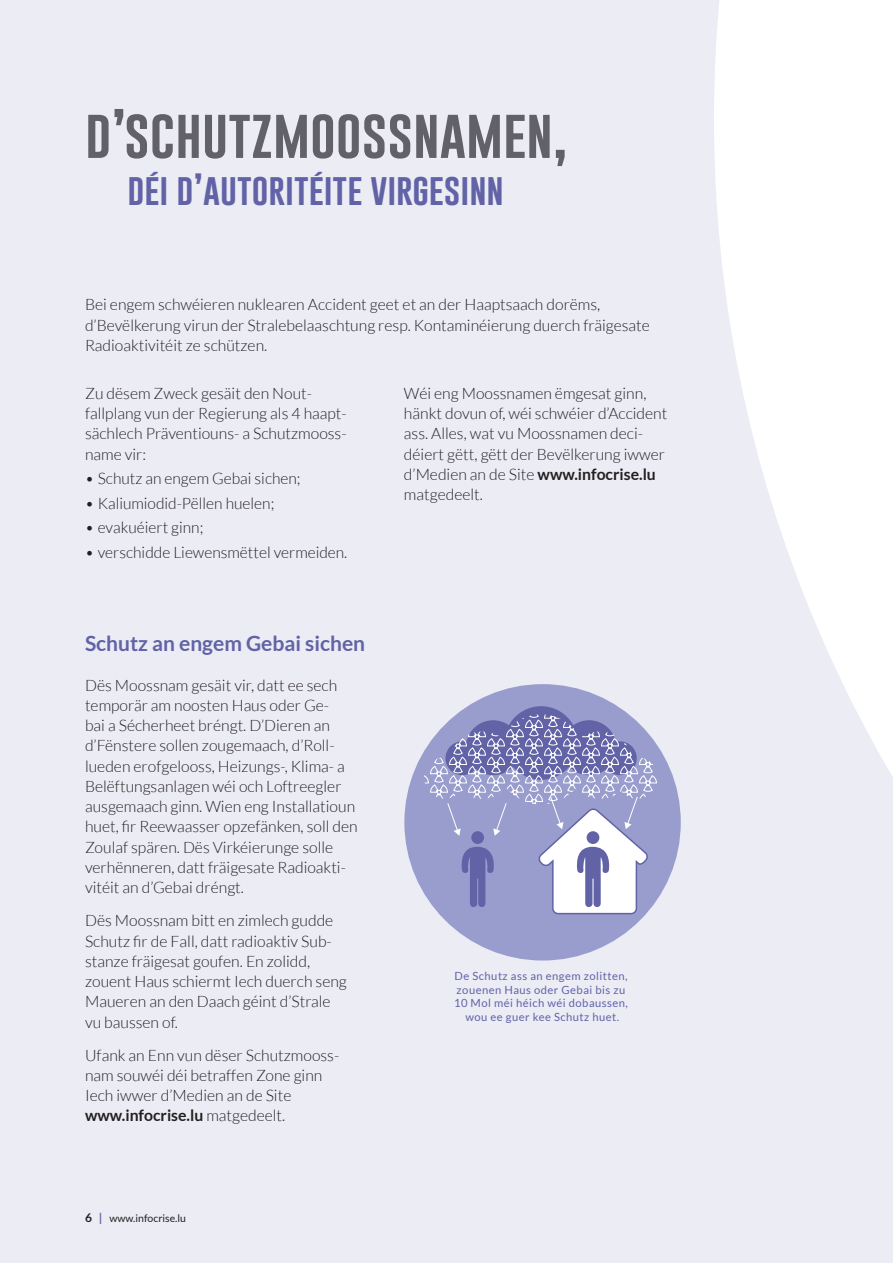
<style>
.page{position:relative;width:893px;height:1263px;background:#ececf5}
.page>*{position:absolute;margin:0;border:0;box-sizing:border-box;transform-origin:0 0}
.t1{font:51px "Gobold";color:#626068}
.t2{font:33px "Gobold";color:#6163a6}
.t3{font:700 21px "Lato";color:#6163a6}
.t4{font:300 15.75px/20.2px "Lato";color:#231f20}
.t5{font:11.25px/13.5px "Lato";letter-spacing:.04em;color:#6163a6;text-align:center}
.t6{font:10.5px "Lato";color:#231f20}
.s1{font-weight:700}
.s2{font-weight:700;font-size:12px}
.s3{font-weight:700;font-size:12px;color:#6163a6}
</style>
<div class="page">
<svg style="left:714px;top:0;width:179px;height:776px;fill:#fff"></svg>
<div style="left:404px;top:684px;width:277px;height:276px;background:#999dcd;border-radius:50%"></div>
<svg style="left:424px;top:706px;width:234px;height:209px"></svg>
<h1 class="t1" style="left:85px;top:101px;width:484px">D’SCHUTZMOOSSNAMEN,</h1>
<h2 class="t2" style="left:128px;top:168px;width:378px">DÉI D’AUTORITÉITE VIRGESINN</h2>
<p class="t4" style="left:85px;top:295px;width:566px">Bei engem schwéieren nuklearen Accident geet et an der Haaptsaach dorëms, d’Bevëlkerung virun der Stralebelaaschtung resp. Kontaminéierung duerch fräigesate<br>Radioaktivitéit ze schützen.</p>
<p class="t4" style="left:85px;top:383px;width:263px">Zu dësem Zweck gesäit den Nout&shy;fallplang vun der Regierung als 4 haapt&shy;sächlech Präventiouns- a Schutzmooss&shy;name vir:</p>
<p class="t4" style="left:85px;top:468px;width:217px">• Schutz an engem Gebai sichen;</p>
<p class="t4" style="left:85px;top:493px;width:191px">• Kaliumiodid-Pëllen huelen;</p>
<p class="t4" style="left:85px;top:517px;width:120px">• evakuéiert ginn;</p>
<p class="t4" style="left:85px;top:542px;width:264px">• verschidde Liewensmëttel vermeiden.</p>
<h3 class="t3" style="left:85px;top:631px;width:282px">Schutz an engem Gebai sichen</h3>
<p class="t4" style="left:85px;top:675px;width:274px">Dës Moossnam gesäit vir, datt ee sech temporär am noosten Haus oder Ge-<br>bai a Sécherheet bréngt. D’Dieren an d’Fënstere sollen zougemaach, d’Roll&shy;lueden erofgelooss, Heizungs-, Klima- a Belëftungsanlagen wéi och Loftreegler ausgemaach ginn. Wien eng Installatioun huet, fir Reewaasser opzefänken, soll den Zoulaf spären. Dës Virkéierunge solle verhënneren, datt fräigesate Radioakti&shy;vitéit an d’Gebai dréngt.</p>
<p class="t4" style="left:85px;top:910px;width:263px">Dës Moossnam bitt en zimlech gudde Schutz fir de Fall, datt radioaktiv Sub&shy;stanze fräigesat goufen. En zolidd, zouent Haus schiermt Iech duerch seng Maueren an den Daach géint d’Strale vu baussen of.</p>
<p class="t4" style="left:85px;top:1045px;width:256px">Ufank an Enn vun dëser Schutzmooss&shy;nam souwéi déi betraffen Zone ginn<br>Iech iwwer d’Medien an de Site <span class="s1">www.infocrise.lu</span> matgedeelt.</p>
<p class="t6" style="left:85px;top:1212px;width:103px"><span class="s2">6</span> <span class="s3">|</span> www.infocrise.lu</p>
<p class="t4" style="left:404px;top:383px;width:265px">Wéi eng Moossnamen ëmgesat ginn, hänkt dovun of, wéi schwéier d’Accident ass. Alles, wat vu Moossnamen deci-- déiert gëtt, gëtt der Bevëlkerung iwwer d’Medien an de Site <span class="s1">www.infocrise.lu </span>matgedeelt.</p>
<p class="t5" style="left:454px;top:969px;width:175px">De Schutz ass an engem zolitten, zouenen Haus oder Gebai bis zu<br>10 Mol méi héich wéi dobaussen, wou ee guer kee Schutz huet.</p>
</div>
